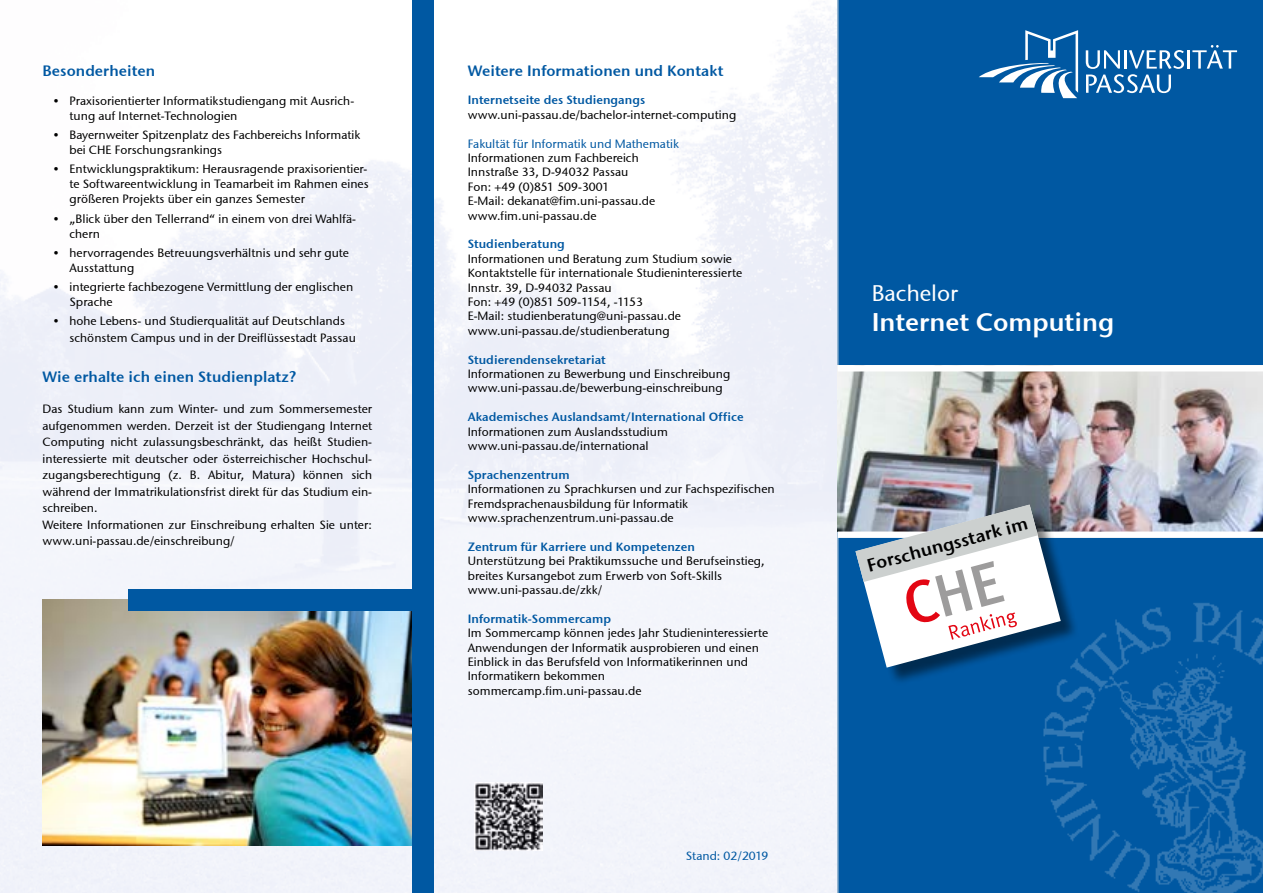
<style>
.page{position:relative;width:1263px;height:893px;background:#fff}
.page>*{position:absolute;margin:0;border:0;box-sizing:border-box;transform-origin:0 0}
.t1{font:25.5px "Stone Sans Semi ITCTT";color:#fff}
.t2{font:22.5px "Stone Sans ITCTT Medium";color:#fff}
.t3{font:18px "Stone Sans Semi ITCTT";color:#000}
.t4{font:15px "Stone Sans Semi ITCTT";letter-spacing:.005em;color:#0058a2}
.t5{font:12px/14.4px "Stone Sans ITCTT Medium";letter-spacing:.005em;color:#000}
.t6{font:12px "Stone Sans Semi ITCTT";letter-spacing:.005em;color:#0058a2}
.t7{font:12px "Stone Sans ITCTT Medium";letter-spacing:.005em;color:#0058a2}
</style>
<div class="page">
<img style="left:0;top:0;width:838px;height:893px">
<div style="left:838px;top:0;width:425px;height:893px;background:#0058a2"></div>
<img style="left:838px;top:371px;width:425px;height:160px">
<svg style="left:1086px;top:50px;width:98px;height:43px"></svg>
<hr style="left:1187px;top:50px;width:3px;height:19px;background:#fff">
<svg style="left:1192px;top:45px;width:45px;height:24px"></svg>
<svg style="left:979px;top:30px;width:99px;height:68px"></svg>
<div style="left:838px;top:365px;width:425px;height:6px;background:#fff"></div>
<div style="left:838px;top:531px;width:425px;height:7px;background:#fff"></div>
<img style="left:1030px;top:591px;width:233px;height:302px">
<img style="left:43px;top:600px;width:370px;height:246px">
<div style="left:128px;top:589px;width:284px;height:21px;background:#0058a2"></div>
<div style="left:413px;top:0;width:21px;height:893px;background:#0058a2"></div>
<img style="left:474px;top:782px;width:68px;height:68px">
<div style="left:858px;top:507px;width:220px;height:179px;background:#000;opacity:.5"></div>
<svg style="left:855px;top:504px;width:206px;height:164px"></svg>
<p class="t4" style="left:43px;top:61px;width:114px">Besonderheiten</p>
<p class="t5" style="left:70px;top:93px;width:286px;line-height:15px;text-indent:-16px">• Praxisorientierter Informatikstudiengang mit Ausrich&shy;tung auf Internet-Technologien</p>
<p class="t5" style="left:70px;top:127px;width:292px;line-height:15px;text-indent:-16px">• Bayernweiter Spitzenplatz des Fachbereichs Informatik bei CHE Forschungsrankings</p>
<p class="t5" style="left:70px;top:162px;width:301px;line-height:15px;text-align:justify;text-indent:-16px">• Entwicklungspraktikum: Herausragende praxisorientier&shy;te Softwareentwicklung in Teamarbeit im Rahmen eines größeren Projekts über ein ganzes Semester</p>
<p class="t5" style="left:70px;top:211px;width:288px;line-height:15px;text-indent:-16px">• „Blick über den Tellerrand“ in einem von drei Wahlfä&shy;chern</p>
<p class="t5" style="left:70px;top:245px;width:281px;line-height:15px;text-indent:-16px">• hervorragendes Betreuungsverhältnis und sehr gute<br>Ausstattung</p>
<p class="t5" style="left:70px;top:279px;width:285px;line-height:15px;text-indent:-16px">• integrierte fachbezogene Vermittlung der englischen<br>Sprache</p>
<p class="t5" style="left:70px;top:313px;width:288px;line-height:16.5px;text-indent:-16px">• hohe Lebens- und Studierqualität auf Deutschlands schönstem Campus und in der Dreiflüssestadt Passau</p>
<p class="t4" style="left:43px;top:368px;width:255px">Wie erhalte ich einen Studienplatz?</p>
<p class="t5" style="left:43px;top:401px;width:331px;line-height:16.5px">Das Studium kann zum Winter- und zum Sommersemester aufgenommen werden. Derzeit ist der Studiengang Internet Computing nicht zulassungsbeschränkt, das heißt Studien&shy;interessierte mit deutscher oder österreichischer Hochschul&shy;zugangsberechtigung (z. B. Abitur, Matura) können sich während der Immatrikulationsfrist direkt für das Studium ein&shy;schreiben.<br>Weitere Informationen zur Einschreibung erhalten Sie unter: www.uni-passau.de/einschreibung/</p>
<p class="t4" style="left:468px;top:61px;width:257px">Weitere Informationen und Kontakt</p>
<p class="t6" style="left:468px;top:93px;width:179px">Internetseite des Studiengangs</p>
<p class="t5" style="left:468px;top:107px;width:270px">www.uni-passau.de/bachelor-internet-computing</p>
<p class="t7" style="left:468px;top:136px;width:213px">Fakultät für Informatik und Mathematik</p>
<p class="t5" style="left:468px;top:150px;width:189px">Informationen zum Fachbereich<br>Innstraße 33, D-94032 Passau<br>Fon: +49 (0)851 509-3001<br>E-Mail: dekanat@fim.uni-passau.de www.fim.uni-passau.de</p>
<p class="t6" style="left:468px;top:237px;width:99px">Studienberatung</p>
<p class="t5" style="left:468px;top:251px;width:276px">Informationen und Beratung zum Studium sowie Kontaktstelle für internationale Studieninteressierte Innstr. 39, D-94032 Passau<br>Fon: +49 (0)851 509-1154, -1153<br>E-Mail: studienberatung@uni-passau.de www.uni-passau.de/studienberatung</p>
<p class="t6" style="left:468px;top:352px;width:140px">Studierendensekretariat</p>
<p class="t5" style="left:468px;top:366px;width:264px">Informationen zu Bewerbung und Einschreibung www.uni-passau.de/bewerbung-einschreibung</p>
<p class="t6" style="left:468px;top:409px;width:277px">Akademisches Auslandsamt/International Office</p>
<p class="t5" style="left:468px;top:424px;width:202px">Informationen zum Auslandsstudium www.uni-passau.de/international</p>
<p class="t6" style="left:468px;top:467px;width:103px">Sprachenzentrum</p>
<p class="t5" style="left:468px;top:482px;width:308px">Informationen zu Sprachkursen und zur Fachspezifischen<br>Fremdsprachenausbildung für Informatik www.sprachenzentrum.uni-passau.de</p>
<p class="t6" style="left:468px;top:539px;width:229px">Zentrum für Karriere und Kompetenzen</p>
<p class="t5" style="left:468px;top:554px;width:298px">Unterstützung bei Praktikumssuche und Berufseinstieg, breites Kursangebot zum Erwerb von Soft-Skills www.uni-passau.de/zkk/</p>
<p class="t6" style="left:468px;top:611px;width:145px">Informatik-Sommercamp</p>
<p class="t5" style="left:468px;top:626px;width:302px">Im Sommercamp können jedes Jahr Studieninteressierte Anwendungen der Informatik ausprobieren und einen Einblick in das Berufsfeld von Informatikerinnen und Informatikern bekommen sommercamp.fim.uni-passau.de</p>
<p class="t7" style="left:686px;top:848px;width:84px">Stand: 02/2019</p>
<h2 class="t2" style="left:872px;top:279px;width:88px">Bachelor</h2>
<h1 class="t1" style="left:872px;top:306px;width:244px">Internet Computing</h1>
<h3 class="t3" style="left:865px;top:555px;width:167px;rotate:-15deg">Forschungsstark im</h3>
</div>
